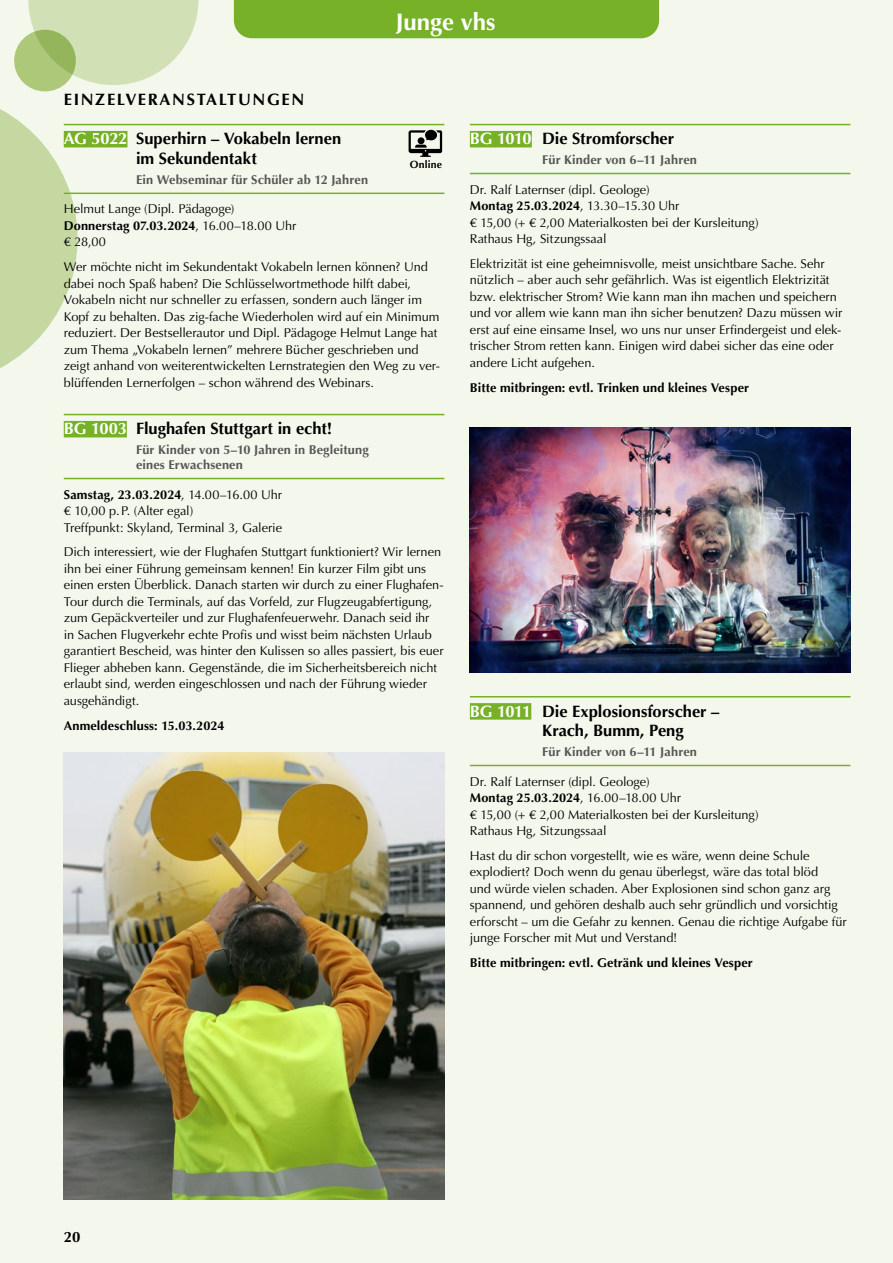
<style>
.page{position:relative;width:893px;height:1263px;background:#f3f7ec}
.page>*{position:absolute;margin:0;border:0;box-sizing:border-box;transform-origin:0 0}
.t1{font:700 24px "Optima";color:#fff}
.t2{font:700 16.5px/19.8px "Optima";color:#000}
.t3{font:700 16.5px "Optima";letter-spacing:.1em;color:#000}
.t4{font:700 15px "Optima";color:#000}
.t5{font:12.75px/16.5px "Optima";letter-spacing:-.005em;color:#000}
.t6{font:700 12.75px/15px "Optima";letter-spacing:.01em;color:#565655}
.t7{font:700 12.75px "Optima";letter-spacing:.01em;color:#000}
.t8{font:700 10.5px "Optima";letter-spacing:.015em;color:#000}
.s1{color:#fff}
.s2{font-weight:700}
</style>
<div class="page">
<svg style="left:0;top:91px;width:77px;height:277px"></svg>
<div style="left:14px;top:30px;width:62px;height:61px;background:#acc878;border-radius:50%"></div>
<svg style="left:28px;top:0;width:170px;height:85px"></svg>
<div style="left:234px;top:0;width:425px;height:38px;background:#77b127"></div>
<hr style="left:64px;top:124px;width:380px;height:1px;background:#77b127">
<div style="left:64px;top:131px;width:63px;height:16px;background:#77b127"></div>
<hr style="left:64px;top:193px;width:380px;height:1px;background:#77b127">
<hr style="left:64px;top:414px;width:380px;height:1px;background:#77b127">
<div style="left:64px;top:421px;width:63px;height:16px;background:#77b127"></div>
<hr style="left:64px;top:478px;width:380px;height:1px;background:#77b127">
<hr style="left:470px;top:124px;width:380px;height:1px;background:#77b127">
<div style="left:470px;top:131px;width:62px;height:16px;background:#77b127"></div>
<hr style="left:470px;top:173px;width:380px;height:1px;background:#77b127">
<hr style="left:470px;top:696px;width:380px;height:1px;background:#77b127">
<div style="left:470px;top:703px;width:61px;height:17px;background:#77b127"></div>
<hr style="left:470px;top:765px;width:380px;height:1px;background:#77b127">
<svg style="left:409px;top:130px;width:33px;height:27px"></svg>
<img style="left:470px;top:427px;width:380px;height:246px">
<img style="left:64px;top:753px;width:380px;height:446px">
<h1 class="t1" style="left:396px;top:8px;width:101px">Junge vhs</h1>
<p class="t3" style="left:64px;top:90px;width:242px">EINZELVERANSTALTUNGEN</p>
<p class="t2" style="left:136px;top:129px;width:207px;text-indent:-72px"><span class="s1">AG 5022</span> Superhirn – Vokabeln lernen im Sekundentakt</p>
<p class="t6" style="left:136px;top:172px;width:234px">Ein Webseminar für Schüler ab 12 Jahren</p>
<p class="t5" style="left:64px;top:201px;width:234px">Helmut Lange (Dipl. Pädagoge)<br><span class="s2">Donnerstag 07.03.2024</span>, 16.00–18.00 Uhr € 28,00</p>
<p class="t5" style="left:64px;top:259px;width:378px">Wer möchte nicht im Sekundentakt Vokabeln lernen können? Und dabei noch Spaß haben? Die Schlüsselwortmethode hilft dabei, Vokabeln nicht nur schneller zu erfassen, sondern auch länger im Kopf zu behalten. Das zig-fache Wiederholen wird auf ein Minimum reduziert. Der Bestsellerautor und Dipl. Pädagoge Helmut Lange hat zum Thema „Vokabeln lernen” mehrere Bücher geschrieben und zeigt anhand von weiterentwickelten Lernstrategien den Weg zu ver&shy;blüffenden Lernerfolgen – schon während des Webinars.</p>
<p class="t2" style="left:64px;top:419px;width:270px"><span class="s1">BG 1003</span> Flughafen Stuttgart in echt!</p>
<p class="t6" style="left:136px;top:443px;width:234px">Für Kinder von 5–10 Jahren in Begleitung eines Erwachsenen</p>
<p class="t5" style="left:64px;top:486px;width:220px"><span class="s2">Samstag, 23.03.2024</span>, 14.00–16.00 Uhr € 10,00 p.P. (Alter egal)<br>Treffpunkt: Skyland, Terminal 3, Galerie</p>
<p class="t5" style="left:64px;top:544px;width:381px">Dich interessiert, wie der Flughafen Stuttgart funktioniert? Wir lernen ihn bei einer Führung gemeinsam kennen! Ein kurzer Film gibt uns einen ersten Überblick. Danach starten wir durch zu einer Flughafen-Tour durch die Terminals, auf das Vorfeld, zur Flugzeugabfertigung, zum Gepäckverteiler und zur Flughafenfeuerwehr. Danach seid ihr<br>in Sachen Flugverkehr echte Profis und wisst beim nächsten Urlaub garantiert Bescheid, was hinter den Kulissen so alles passiert, bis euer Flieger abheben kann. Gegenstände, die im Sicherheitsbereich nicht erlaubt sind, werden eingeschlossen und nach der Führung wieder ausgehändigt.</p>
<p class="t7" style="left:64px;top:718px;width:162px">Anmeldeschluss: 15.03.2024</p>
<p class="t8" style="left:410px;top:159px;width:34px">Online</p>
<p class="t2" style="left:470px;top:129px;width:206px"><span class="s1">BG 1010</span> Die Stromforscher</p>
<p class="t6" style="left:542px;top:153px;width:156px">Für Kinder von 6–11 Jahren</p>
<p class="t5" style="left:470px;top:181px;width:290px">Dr. Ralf Laternser (dipl. Geologe)<br><span class="s2">Montag 25.03.2024</span>, 13.30–15.30 Uhr<br>€ 15,00 (+ € 2,00 Materialkosten bei der Kursleitung)<br>Rathaus Hg, Sitzungssaal</p>
<p class="t5" style="left:470px;top:255px;width:374px">Elektrizität ist eine geheimnisvolle, meist unsichtbare Sache. Sehr nützlich – aber auch sehr gefährlich. Was ist eigentlich Elektrizität bzw. elektrischer Strom? Wie kann man ihn machen und speichern und vor allem wie kann man ihn sicher benutzen? Dazu müssen wir erst auf eine einsame Insel, wo uns nur unser Erfindergeist und elek&shy;trischer Strom retten kann. Einigen wird dabei sicher das eine oder andere Licht aufgehen.</p>
<p class="t7" style="left:470px;top:380px;width:281px">Bitte mitbringen: evtl. Trinken und kleines Vesper</p>
<p class="t2" style="left:542px;top:701px;width:179px;text-indent:-72px"><span class="s1">BG 1011</span> Die Explosionsforscher –<br>Krach, Bumm, Peng</p>
<p class="t6" style="left:542px;top:744px;width:156px">Für Kinder von 6–11 Jahren</p>
<p class="t5" style="left:470px;top:773px;width:290px">Dr. Ralf Laternser (dipl. Geologe)<br><span class="s2">Montag 25.03.2024</span>, 16.00–18.00 Uhr<br>€ 15,00 (+ € 2,00 Materialkosten bei der Kursleitung)<br>Rathaus Hg, Sitzungssaal</p>
<p class="t5" style="left:470px;top:847px;width:378px">Hast du dir schon vorgestellt, wie es wäre, wenn deine Schule explodiert? Doch wenn du genau überlegst, wäre das total blöd<br>und würde vielen schaden. Aber Explosionen sind schon ganz arg spannend, und gehören deshalb auch sehr gründlich und vorsichtig erforscht – um die Gefahr zu kennen. Genau die richtige Aufgabe für junge Forscher mit Mut und Verstand!</p>
<p class="t7" style="left:470px;top:955px;width:284px">Bitte mitbringen: evtl. Getränk und kleines Vesper</p>
<p class="t4" style="left:64px;top:1228px;width:18px">20</p>
</div>
